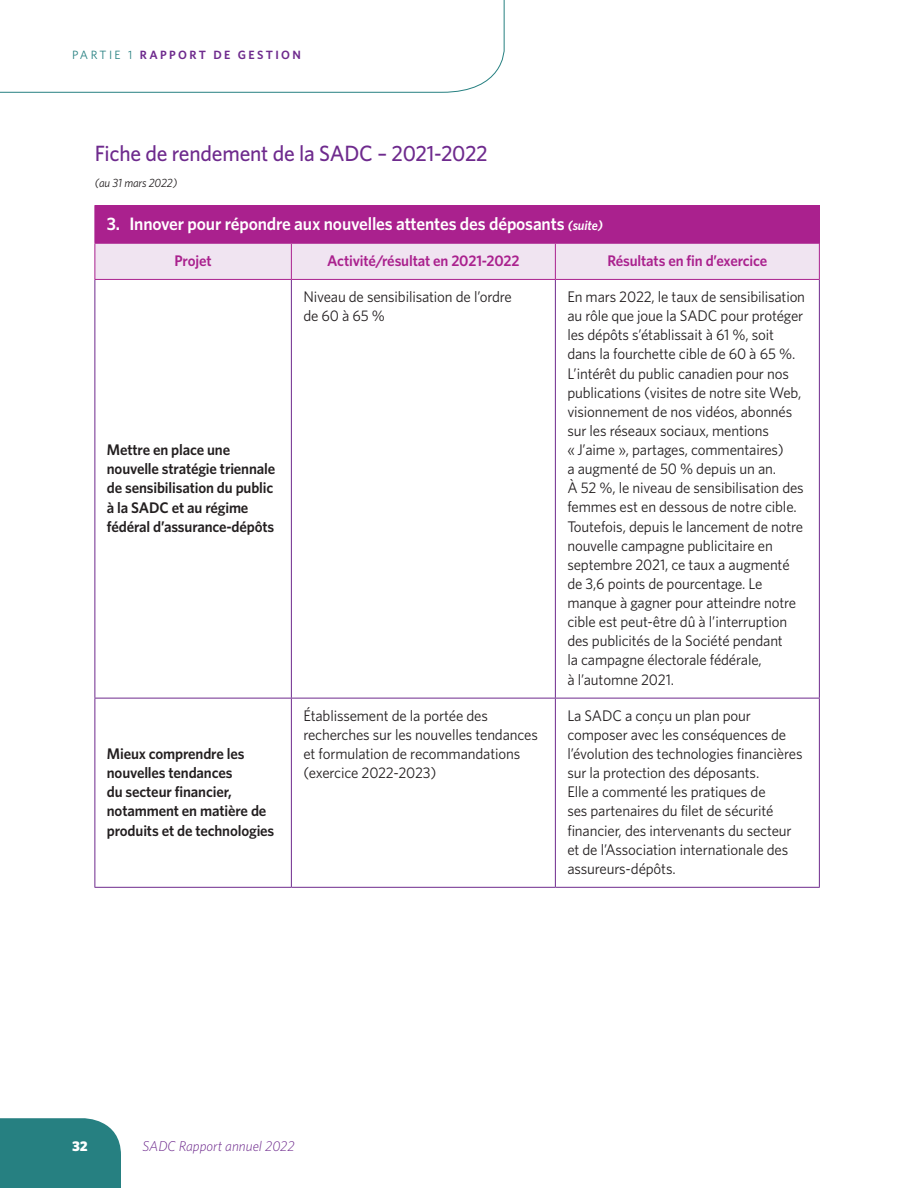
<style>
.page{position:relative;width:918px;height:1188px;background:#fff}
.page>*{position:absolute;margin:0;border:0;box-sizing:border-box;transform-origin:0 0}
.h2_purple{font:500 22.2px "Whitney";letter-spacing:-.01em;color:#6e2a8d}
.t1{font:600 18px "Whitney";letter-spacing:-.01em;color:#fff}
.body{font:15.3px/19px "Whitney";letter-spacing:-.01em;color:#231f20}
.body-2{font:600 15.3px/19.2px "Whitney";letter-spacing:-.01em;color:#231f20}
.body-3{font:600 15.3px "Whitney";letter-spacing:-.01em;color:#aa218e}
.t2{font:italic 300 14.25px "Whitney";color:#6e2a8d}
.t3{font:900 14.1px "Whitney";color:#fff}
.as_at{font:italic 12px "Whitney";letter-spacing:-.01em;color:#231f20}
.t4{font:12px "Whitney";letter-spacing:.2em;color:#268081}
.t5{font:600 12px "Whitney";color:#6e2a8d}
.s1{font-weight:600;color:#6e2a8d}
.s2{font-style:italic;font-size:13.5px}
</style>
<div class="page">
<div style="left:95px;top:205px;width:724px;height:38px;background:#aa218e"></div>
<div style="left:95px;top:244px;width:724px;height:35px;background:#f0e4f1"></div>
<hr style="left:94px;top:280px;width:1px;height:418px;background:#6e2a8d">
<hr style="left:291px;top:280px;width:1px;height:418px;background:#6e2a8d">
<hr style="left:555px;top:280px;width:1px;height:418px;background:#6e2a8d">
<hr style="left:819px;top:280px;width:1px;height:418px;background:#6e2a8d">
<hr style="left:94px;top:698px;width:197px;height:1px;background:#6e2a8d">
<hr style="left:94px;top:698px;width:1px;height:189px;background:#6e2a8d">
<hr style="left:291px;top:698px;width:264px;height:1px;background:#6e2a8d">
<hr style="left:291px;top:698px;width:1px;height:189px;background:#6e2a8d">
<hr style="left:555px;top:698px;width:265px;height:1px;background:#6e2a8d">
<hr style="left:555px;top:698px;width:1px;height:189px;background:#6e2a8d">
<hr style="left:819px;top:698px;width:1px;height:189px;background:#6e2a8d">
<hr style="left:94px;top:887px;width:197px;height:1px;background:#6e2a8d">
<hr style="left:291px;top:887px;width:264px;height:1px;background:#6e2a8d">
<hr style="left:555px;top:887px;width:265px;height:1px;background:#6e2a8d">
<hr style="left:94px;top:205px;width:1px;height:38px;background:#aa218e">
<hr style="left:819px;top:205px;width:1px;height:38px;background:#aa218e">
<hr style="left:94px;top:243px;width:197px;height:1px;background:#aa218e">
<hr style="left:94px;top:244px;width:1px;height:35px;background:#aa218e">
<hr style="left:291px;top:243px;width:264px;height:1px;background:#aa218e">
<hr style="left:291px;top:244px;width:1px;height:35px;background:#aa218e">
<hr style="left:555px;top:243px;width:265px;height:1px;background:#aa218e">
<hr style="left:555px;top:244px;width:1px;height:35px;background:#aa218e">
<hr style="left:819px;top:244px;width:1px;height:35px;background:#aa218e">
<hr style="left:94px;top:279px;width:197px;height:1px;background:#aa218e">
<hr style="left:291px;top:279px;width:264px;height:1px;background:#aa218e">
<hr style="left:555px;top:279px;width:265px;height:1px;background:#aa218e">
<svg style="left:0;top:0;width:505px;height:93px"></svg>
<div style="left:0;top:1118px;width:121px;height:70px;background:#268081"></div>
<p class="t4" style="left:72px;top:47px;width:88px">PARTIE 1 <span class="s1">Rapport</span></p>
<p class="t5" style="left:213px;top:47px;width:9px">de</p>
<p class="t5" style="left:238px;top:47px;width:10px">gestion</p>
<h2 class="h2_purple" style="left:95px;top:139px;width:394px">Fiche de rendement de la SADC – 2021-2022</h2>
<p class="as_at" style="left:95px;top:175px;width:84px">(au 31 mars 2022)</p>
<h3 class="t1" style="left:107px;top:211px;width:498px">3. Innover pour répondre aux nouvelles attentes des déposants <span class="s2">(suite)</span></h3>
<p class="body-3" style="left:175px;top:250px;width:39px">Projet</p>
<p class="body-3" style="left:327px;top:250px;width:194px">Activité/résultat en 2021-2022</p>
<p class="body-3" style="left:607px;top:250px;width:161px">Résultats en fin d’exercice</p>
<p class="body-2" style="left:107px;top:440px;width:170px">Mettre en place une nouvelle stratégie triennale de sensibilisation du public à la SADC et au régime fédéral d’assurance-dépôts</p>
<p class="body-2" style="left:107px;top:744px;width:169px">Mieux comprendre les nouvelles tendances<br>du secteur financier, notamment en matière de produits et de technologies</p>
<p class="body" style="left:303px;top:287px;width:210px">Niveau de sensibilisation de l’ordre de 60 à 65 %</p>
<p class="body" style="left:567px;top:287px;width:239px">En mars 2022, le taux de sensibilisation au rôle que joue la SADC pour protéger les dépôts s’établissait à 61 %, soit dans la fourchette cible de 60 à 65 %.<br>L’intérêt du public canadien pour nos publications (visites de notre site Web, visionnement de nos vidéos, abonnés sur les réseaux sociaux, mentions<br>« J’aime », partages, commentaires)<br>a augmenté de 50 % depuis un an.<br>À 52 %, le niveau de sensibilisation des femmes est en dessous de notre cible.<br>Toutefois, depuis le lancement de notre nouvelle campagne publicitaire en septembre 2021, ce taux a augmenté de 3,6 points de pourcentage. Le manque à gagner pour atteindre notre cible est peut-être dû à l’interruption des publicités de la Société pendant<br>la campagne électorale fédérale,<br>à l’automne 2021.</p>
<p class="body" style="left:303px;top:706px;width:236px">Établissement de la portée des recherches sur les nouvelles tendances et formulation de recommandations (exercice 2022-2023)</p>
<p class="body" style="left:567px;top:706px;width:237px">La SADC a conçu un plan pour composer avec les conséquences de l’évolution des technologies financières sur la protection des déposants.<br>Elle a commenté les pratiques de<br>ses partenaires du filet de sécurité financier, des intervenants du secteur et de l’Association internationale des assureurs-dépôts.</p>
<p class="t3" style="left:72px;top:1137px;width:17px">32</p>
<p class="t2" style="left:142px;top:1137px;width:154px">SADC Rapport annuel 2022</p>
</div>
